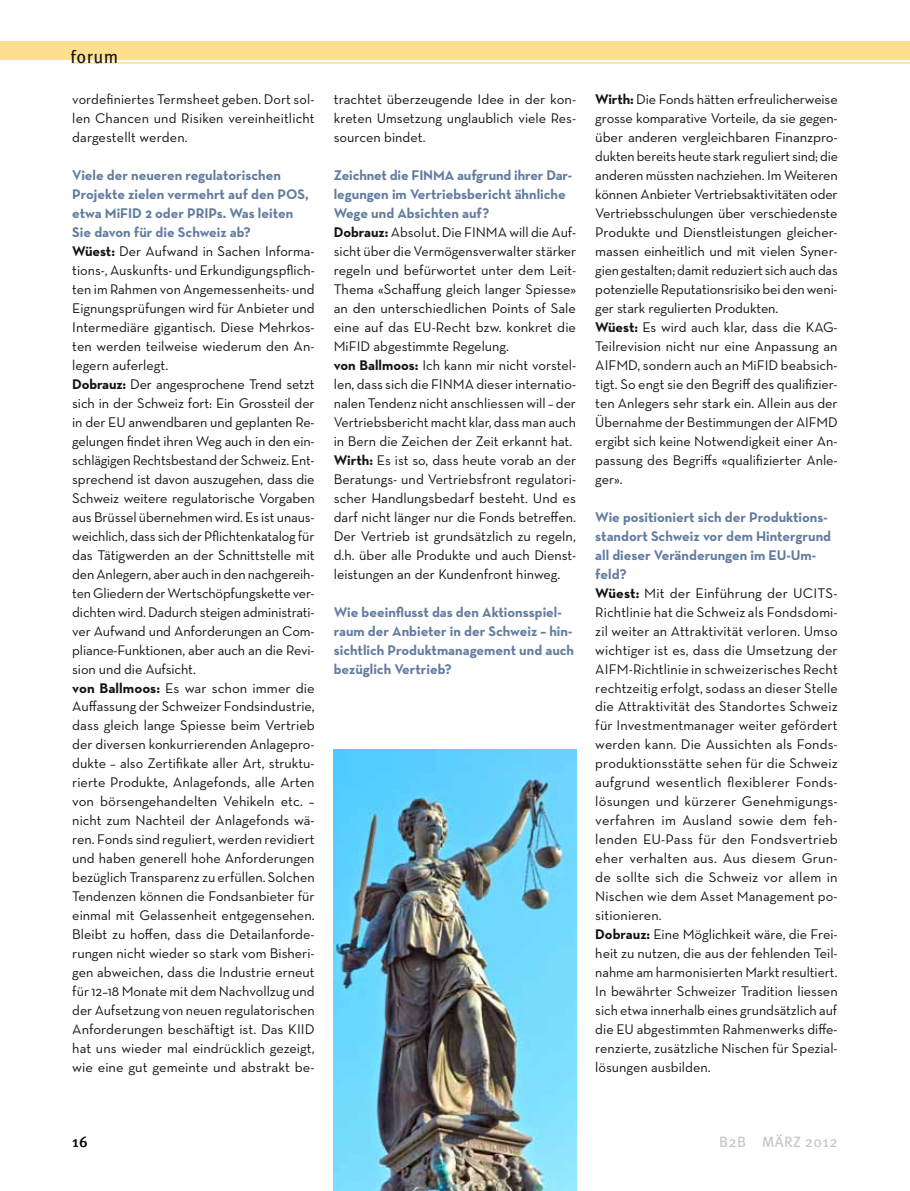
<style>
.page{position:relative;width:910px;height:1191px;background:#fff}
.page>*{position:absolute;margin:0;border:0;box-sizing:border-box;transform-origin:0 0}
.t1{font:18px "Meta Pro";letter-spacing:.025em;color:#141415}
.t2{font:15px "Meta Pro";letter-spacing:.025em;color:#c4c5c5}
.t3{font:15px "Meta Pro";color:#141415}
.t4{font:14.25px/18.9px "Neutra Text";color:#141415}
.t5{font:700 14.25px/19px "Neutra Text";color:#627ca0}
.s1{font-weight:700;color:#627ca0}
.s2{font-weight:700}
</style>
<div class="page">
<div style="left:0;top:41px;width:910px;height:19px;background:#fddf8e"></div>
<hr style="left:72px;top:62px;width:838px;height:2px;background:#fddf8e">
<img style="left:334px;top:749px;width:242px;height:442px">
<p class="t1" style="left:71px;top:46px;width:49px">forum</p>
<p class="t4" style="left:72px;top:89px;width:244px;text-align:justify">vordefiniertes Termsheet geben. Dort sol&shy;len Chancen und Risiken vereinheitlicht dargestellt werden.</p>
<p class="t4" style="left:72px;top:165px;width:244px"><span class="s1">Viele der neueren regulatorischen Projekte zielen vermehrt auf den POS, etwa MiFID 2 oder PRIPs. Was leiten Sie davon für die Schweiz ab?<br></span><span class="s2">Wüest:</span> Der Aufwand in Sachen Informa&shy;tions-, Auskunfts- und Erkundigungspflich&shy;ten im Rahmen von Angemessenheits- und Eignungsprüfungen wird für Anbieter und Intermediäre gigantisch. Diese Mehrkos&shy;ten werden teilweise wiederum den An&shy;legern auferlegt.<br><span class="s2">Dobrauz:</span> Der angesprochene Trend setzt sich in der Schweiz fort: Ein Grossteil der in der EU anwendbaren und geplanten Re&shy;gelungen findet ihren Weg auch in den ein&shy;schlägigen Rechtsbestand der Schweiz. Ent&shy;sprechend ist davon auszugehen, dass die Schweiz weitere regulatorische Vorgaben aus Brüssel übernehmen wird. Es ist unaus&shy;weichlich, dass sich der Pflichtenkatalog für das Tätigwerden an der Schnittstelle mit den Anlegern, aber auch in den nachgereih&shy;ten Gliedern der Wertschöpfungskette ver&shy;dichten wird. Dadurch steigen administrati&shy;ver Aufwand und Anforderungen an Com&shy;pliance-Funktionen, aber auch an die Revi&shy;sion und die Aufsicht.<br><span class="s2">von Ballmoos:</span> Es war schon immer die Auffassung der Schweizer Fondsindustrie, dass gleich lange Spiesse beim Vertrieb der diversen konkurrierenden Anlagepro&shy;dukte – also Zertifikate aller Art, struktu&shy;rierte Produkte, Anlagefonds, alle Arten von börsengehandelten Vehikeln etc. – nicht zum Nachteil der Anlagefonds wä&shy;ren. Fonds sind reguliert, werden revidiert und haben generell hohe Anforderungen bezüglich Transparenz zu erfüllen. Solchen Tendenzen können die Fondsanbieter für einmal mit Gelassenheit entgegensehen.<br>Bleibt zu hoffen, dass die Detailanforde&shy;rungen nicht wieder so stark vom Bisheri&shy;gen abweichen, dass die Industrie erneut für 12–18 Monate mit dem Nachvollzug und der Aufsetzung von neuen regulatorischen Anforderungen beschäftigt ist. Das KIID hat uns wieder mal eindrücklich gezeigt, wie eine gut gemeinte und abstrakt be-</p>
<p class="t4" style="left:334px;top:89px;width:244px;text-align:justify">trachtet überzeugende Idee in der kon&shy;kreten Umsetzung unglaublich viele Res&shy;sourcen bindet.</p>
<p class="t4" style="left:334px;top:165px;width:244px"><span class="s1">Zeichnet die FINMA aufgrund ihrer Dar&shy;legungen im Vertriebsbericht ähnliche Wege und Absichten auf?<br></span><span class="s2">Dobrauz:</span> Absolut. Die FINMA will die Auf&shy;sicht über die Vermögensverwalter stärker regeln und befürwortet unter dem Leit-Thema «Schaffung gleich langer Spiesse» an den unterschiedlichen Points of Sale eine auf das EU-Recht bzw. konkret die MiFID abgestimmte Regelung.<br><span class="s2">von Ballmoos:</span> Ich kann mir nicht vorstel&shy;len, dass sich die FINMA dieser internatio&shy;nalen Tendenz nicht anschliessen will – der Vertriebsbericht macht klar, dass man auch in Bern die Zeichen der Zeit erkannt hat.<br><span class="s2">Wirth:</span> Es ist so, dass heute vorab an der Beratungs- und Vertriebsfront regulatori&shy;scher Handlungsbedarf besteht. Und es darf nicht länger nur die Fonds betreffen.<br>Der Vertrieb ist grundsätzlich zu regeln, d.h. über alle Produkte und auch Dienst&shy;leistungen an der Kundenfront hinweg.</p>
<p class="t5" style="left:334px;top:602px;width:242px">Wie beeinflusst das den Aktionsspiel&shy;raum der Anbieter in der Schweiz – hin&shy;sichtlich Produktmanagement und auch bezüglich Vertrieb?</p>
<p class="t4" style="left:595px;top:90px;width:244px"><span class="s2">Wirth:</span> Die Fonds hätten erfreulicherweise grosse komparative Vorteile, da sie gegen&shy;über anderen vergleichbaren Finanzpro&shy;dukten bereits heute stark reguliert sind; die anderen müssten nachziehen. Im Weiteren können Anbieter Vertriebsaktivitäten oder Vertriebsschulungen über verschiedenste Produkte und Dienstleistungen gleicher&shy;massen einheitlich und mit vielen Syner&shy;gien gestalten; damit reduziert sich auch das potenzielle Reputationsrisiko bei den weni&shy;ger stark regulierten Produkten.<br><span class="s2">Wüest:</span> Es wird auch klar, dass die KAG-Teilrevision nicht nur eine Anpassung an AIFMD, sondern auch an MiFID beabsich&shy;tigt. So engt sie den Begriff des qualifizier&shy;ten Anlegers sehr stark ein. Allein aus der Übernahme der Bestimmungen der AIFMD ergibt sich keine Notwendigkeit einer An&shy;passung des Begriffs «qualifizierter Anle&shy;ger».</p>
<p class="t4" style="left:595px;top:507px;width:244px"><span class="s1">Wie positioniert sich der Produktions&shy;standort Schweiz vor dem Hintergrund all dieser Veränderungen im EU-Um&shy;feld?<br></span><span class="s2">Wüest:</span> Mit der Einführung der UCITS-Richtlinie hat die Schweiz als Fondsdomi&shy;zil weiter an Attraktivität verloren. Umso wichtiger ist es, dass die Umsetzung der AIFM-Richtlinie in schweizerisches Recht rechtzeitig erfolgt, sodass an dieser Stelle die Attraktivität des Standortes Schweiz für Investmentmanager weiter gefördert werden kann. Die Aussichten als Fonds&shy;produktionsstätte sehen für die Schweiz aufgrund wesentlich flexiblerer Fonds&shy;lösungen und kürzerer Genehmigungs&shy;verfahren im Ausland sowie dem feh&shy;lenden EU-Pass für den Fondsvertrieb eher verhalten aus. Aus diesem Grun&shy;de sollte sich die Schweiz vor allem in Nischen wie dem Asset Management po&shy;sitionieren.<br><span class="s2">Dobrauz:</span> Eine Möglichkeit wäre, die Frei&shy;heit zu nutzen, die aus der fehlenden Teil&shy;nahme am harmonisierten Markt resultiert.<br>In bewährter Schweizer Tradition liessen sich etwa innerhalb eines grundsätzlich auf die EU abgestimmten Rahmenwerks diffe&shy;renzierte, zusätzliche Nischen für Spezial&shy;lösungen ausbilden.</p>
<p class="t3" style="left:72px;top:1132px;width:17px">16</p>
<p class="t2" style="left:719px;top:1132px;width:120px">B2B MÄRZ 2012</p>
</div>
